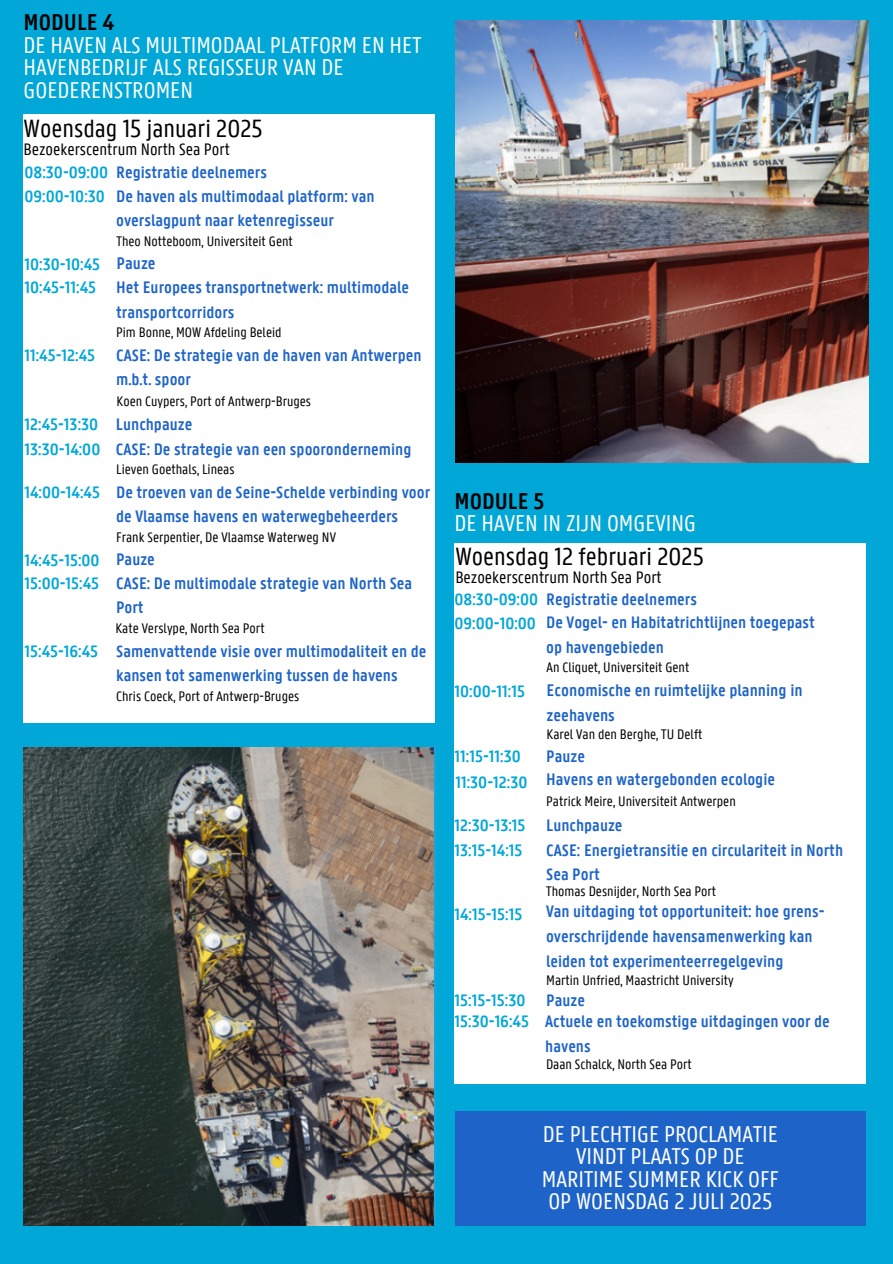
<style>
.page{position:relative;width:893px;height:1264px;background:#fff}
.page>*{position:absolute;margin:0;border:0;box-sizing:border-box;transform-origin:0 0}
.t1{font:27px "U Gent Panno Text";color:#000}
.t2{font:24.75px/22.5px "U Gent Panno Text";color:#fff}
.t3{font:600 18.15px/24.9px "U Gent Panno Text";color:#1e64c8}
.t4{font:600 18px/24.8px "U Gent Panno Text";color:#1e64c8}
.t5{font:600 18px "U Gent Panno Text";color:#00a7d8}
.t6{font:18px "U Gent Panno Text";color:#000}
.t7{font:15px "U Gent Panno Text";color:#000}
.s1{font-weight:600;color:#000}
.s2{color:#00a7d8}
</style>
<div class="page">
<div style="left:0;top:0;width:892px;height:1263px;background:#00a7d7"></div>
<div style="left:24px;top:114px;width:411px;height:608px;background:#fff"></div>
<div style="left:454px;top:543px;width:411px;height:540px;background:#fff"></div>
<div style="left:455px;top:1110px;width:410px;height:115px;background:#1e64c8"></div>
<img style="left:455px;top:21px;width:413px;height:441px">
<img style="left:24px;top:747px;width:411px;height:478px">
<h1 class="t2" style="left:24px;top:13px;width:399px"><span class="s1">MODULE 4<br></span>DE HAVEN ALS MULTIMODAAL PLATFORM EN HET<br>HAVENBEDRIJF ALS REGISSEUR VAN DE<br>GOEDERENSTROMEN</h1>
<h3 class="t1" style="left:24px;top:116px;width:241px">Woensdag 15 januari 2025</h3>
<h3 class="t6" style="left:24px;top:141px;width:208px">Bezoekerscentrum North Sea Port</h3>
<h2 class="t4" style="left:24px;top:161px;width:244px"><span class="s2">08:30-09:00</span> Registratie deelnemers</h2>
<h2 class="t5" style="left:24px;top:189px;width:82px">09:00-10:30</h2>
<h2 class="t4" style="left:116px;top:185px;width:260px">De haven als multimodaal platform: van overslagpunt naar ketenregisseur</h2>
<p class="t3" style="left:117px;top:252px;width:41px">Pauze</p>
<h2 class="t4" style="left:116px;top:276px;width:294px">Het Europees transportnetwerk: multimodale transportcorridors</h2>
<h2 class="t4" style="left:116px;top:343px;width:307px">CASE: De strategie van de haven van Antwerpen m.b.t. spoor</h2>
<p class="t4" style="left:116px;top:413px;width:78px">Lunchpauze</p>
<h2 class="t7" style="left:117px;top:234px;width:178px">Theo Notteboom, Universiteit Gent</h2>
<p class="t5" style="left:24px;top:256px;width:77px">10:30-10:45</p>
<h2 class="t5" style="left:24px;top:279px;width:73px">10:45-11:45</h2>
<p class="t7" style="left:116px;top:325px;width:167px">Pim Bonne, MOW Afdeling Beleid</p>
<h2 class="t5" style="left:24px;top:348px;width:72px">11:45-12:45</h2>
<h2 class="t7" style="left:117px;top:395px;width:196px">Koen Cuypers, Port of Antwerp-Bruges</h2>
<h2 class="t5" style="left:24px;top:417px;width:75px">12:45-13:30</h2>
<h3 class="t5" style="left:24px;top:441px;width:77px">13:30-14:00</h3>
<h2 class="t5" style="left:24px;top:484px;width:77px">14:00-14:45</h2>
<p class="t5" style="left:24px;top:552px;width:77px">14:45-15:00</p>
<h2 class="t5" style="left:24px;top:575px;width:76px">15:00-15:45</h2>
<h2 class="t5" style="left:24px;top:643px;width:75px">15:45-16:45</h2>
<h2 class="t4" style="left:116px;top:438px;width:297px">CASE: De strategie van een spooronderneming</h2>
<p class="t4" style="left:116px;top:480px;width:315px">De troeven van de Seine-Schelde verbinding voor de Vlaamse havens en waterwegbeheerders</p>
<p class="t4" style="left:116px;top:548px;width:40px">Pauze</p>
<h1 class="t4" style="left:116px;top:571px;width:297px">CASE: De multimodale strategie van North Sea<br>Port</h1>
<h2 class="t7" style="left:116px;top:462px;width:120px">Lieven Goethals, Lineas</h2>
<h2 class="t7" style="left:116px;top:530px;width:221px">Frank Serpentier, De Vlaamse Waterweg NV</h2>
<p class="t7" style="left:115px;top:621px;width:151px">Kate Verslype, North Sea Port</p>
<p class="t4" style="left:116px;top:639px;width:312px">Samenvattende visie over multimodaliteit en de</p>
<h2 class="t4" style="left:116px;top:664px;width:283px">kansen tot samenwerking tussen de havens</h2>
<h2 class="t7" style="left:116px;top:689px;width:185px">Chris Coeck, Port of Antwerp-Bruges</h2>
<h2 class="t2" style="left:454px;top:491px;width:243px"><span class="s1">MODULE 5<br></span>DE HAVEN IN ZIJN OMGEVING</h2>
<h2 class="t1" style="left:455px;top:545px;width:250px">Woensdag 12 februari 2025</h2>
<h2 class="t6" style="left:455px;top:569px;width:208px">Bezoekerscentrum North Sea Port</h2>
<h2 class="t4" style="left:454px;top:588px;width:244px"><span class="s2">08:30-09:00</span> Registratie deelnemers</h2>
<p class="t5" style="left:454px;top:615px;width:83px">09:00-10:00</p>
<h2 class="t4" style="left:546px;top:611px;width:270px">De Vogel- en Habitatrichtlijnen toegepast op havengebieden</h2>
<h2 class="t3" style="left:546px;top:679px;width:257px">Economische en ruimtelijke planning in zeehavens</h2>
<h2 class="t4" style="left:546px;top:745px;width:40px">Pauze</h2>
<h2 class="t7" style="left:546px;top:661px;width:144px">An Cliquet, Universiteit Gent</h2>
<h2 class="t5" style="left:454px;top:683px;width:72px">10:00-11:15</h2>
<h2 class="t7" style="left:546px;top:727px;width:157px">Karel Van den Berghe, TU Delft</h2>
<h2 class="t5" style="left:454px;top:748px;width:68px">11:15-11:30</h2>
<p class="t5" style="left:455px;top:774px;width:74px">11:30-12:30</p>
<h2 class="t4" style="left:546px;top:768px;width:230px">Havens en watergebonden ecologie</h2>
<h2 class="t7" style="left:546px;top:794px;width:191px">Patrick Meire, Universiteit Antwerpen</h2>
<h2 class="t5" style="left:454px;top:817px;width:73px">12:30-13:15</h2>
<h2 class="t4" style="left:546px;top:814px;width:78px">Lunchpauze</h2>
<p class="t5" style="left:454px;top:842px;width:69px">13:15-14:15</p>
<p class="t4" style="left:546px;top:838px;width:298px">CASE: Energietransitie en circulariteit in North<br>Sea Port</p>
<h2 class="t7" style="left:546px;top:884px;width:171px">Thomas Desnijder, North Sea Port</h2>
<h2 class="t5" style="left:454px;top:905px;width:69px">14:15-15:15</h2>
<h2 class="t4" style="left:546px;top:900px;width:280px">Van uitdaging tot opportuniteit: hoe grens&shy;overschrijdende havensamenwerking kan leiden tot experimenteerregelgeving</h2>
<p class="t7" style="left:546px;top:973px;width:189px">Martin Unfried, Maastricht University</p>
<h2 class="t5" style="left:454px;top:992px;width:72px">15:15-15:30</h2>
<h1 class="t5" style="left:454px;top:1013px;width:76px">15:30-16:45</h1>
<h2 class="t4" style="left:546px;top:988px;width:40px">Pauze</h2>
<h2 class="t4" style="left:545px;top:1009px;width:286px">Actuele en toekomstige uitdagingen voor de havens</h2>
<h2 class="t7" style="left:546px;top:1057px;width:147px">Daan Schalck, North Sea Port</h2>
<h2 class="t2" style="left:541px;top:1123px;width:238px;text-align:center">DE PLECHTIGE PROCLAMATIE<br>VINDT PLAATS OP DE<br>MARITIME SUMMER KICK OFF<br>OP WOENSDAG 2 JULI 2025</h2>
</div>
